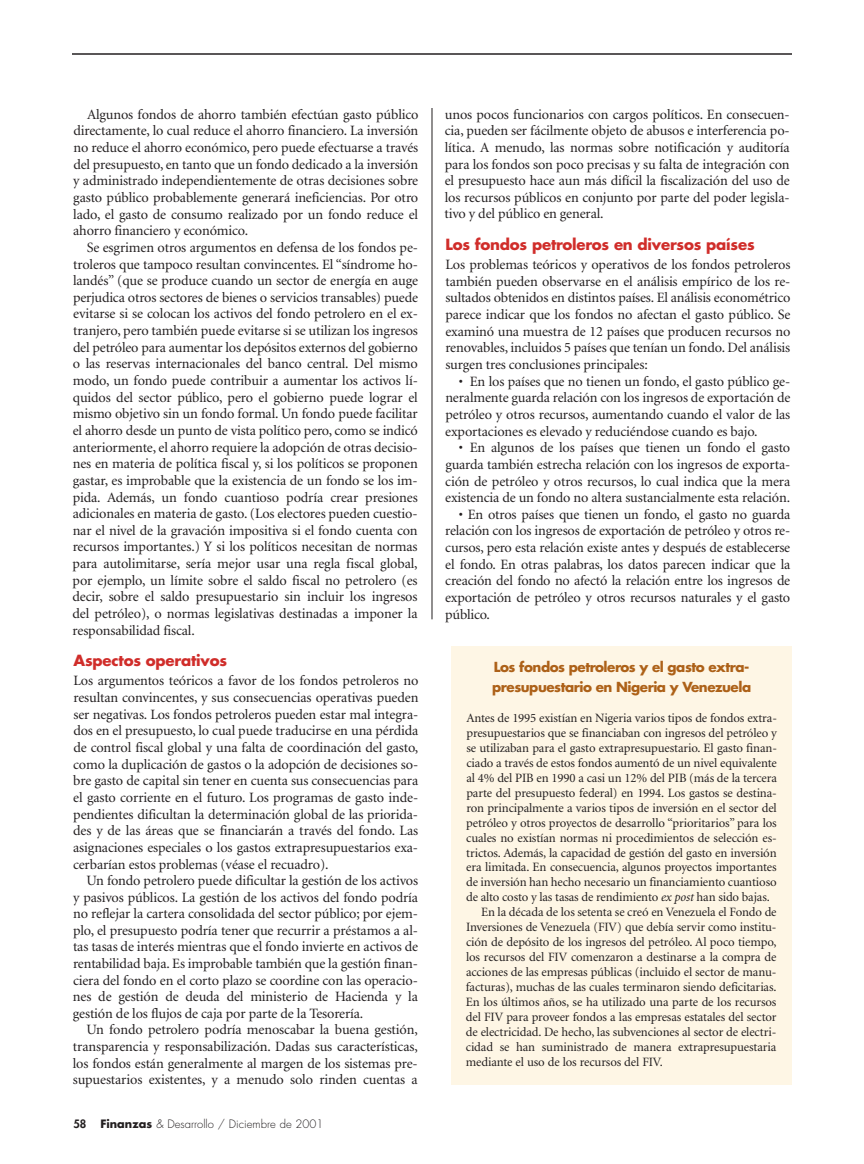
<style>
.page{position:relative;width:864px;height:1164px;background:#fff}
.page>*{position:absolute;margin:0;border:0;box-sizing:border-box;transform-origin:0 0}
.t1{font:700 15px "Futura";letter-spacing:-.015em;color:#d02d2a}
.t2{font:14.25px/16.6px "Minion";letter-spacing:-.01em;color:#231f20;text-align:justify}
.t3{font:700 13.5px/19.5px "Futura";letter-spacing:-.035em;color:#ad6118}
.t4{font:12.75px "Minion";letter-spacing:-.01em;color:#231f20}
.t5{font:300 11.25px "Futura";color:#231f20}
.s1{font-weight:800}
.s2{font-weight:700}
.s3{font-style:italic}
</style>
<div class="page">
<hr style="left:432px;top:108px;width:1px;height:511px;background:#231f20">
<hr style="left:72px;top:53px;width:720px;height:2px;background:#231f20">
<div style="left:451px;top:646px;width:341px;height:439px;background:#fef6e5"></div>
<p class="t2" style="left:73px;top:107px;width:347px;text-indent:14px">Algunos fondos de ahorro también efectúan gasto público directamente, lo cual reduce el ahorro financiero. La inversión no reduce el ahorro económico, pero puede efectuarse a través del presupuesto, en tanto que un fondo dedicado a la inversión y administrado independientemente de otras decisiones sobre gasto público probablemente generará ineficiencias. Por otro lado, el gasto de consumo realizado por un fondo reduce el ahorro financiero y económico.</p>
<p class="t2" style="left:73px;top:240px;width:347px;text-indent:14px">Se esgrimen otros argumentos en defensa de los fondos pe&shy;troleros que tampoco resultan convincentes. El “síndrome ho&shy;landés” (que se produce cuando un sector de energía en auge perjudica otros sectores de bienes o servicios transables) puede evitarse si se colocan los activos del fondo petrolero en el ex&shy;tranjero, pero también puede evitarse si se utilizan los ingresos del petróleo para aumentar los depósitos externos del gobierno o las reservas internacionales del banco central. Del mismo modo, un fondo puede contribuir a aumentar los activos lí&shy;quidos del sector público, pero el gobierno puede lograr el mismo objetivo sin un fondo formal. Un fondo puede facilitar el ahorro desde un punto de vista político pero, como se indicó anteriormente, el ahorro requiere la adopción de otras decisio&shy;nes en materia de política fiscal y, si los políticos se proponen gastar, es improbable que la existencia de un fondo se los im&shy;pida. Además, un fondo cuantioso podría crear presiones adicionales en materia de gasto. (Los electores pueden cuestio&shy;nar el nivel de la gravación impositiva si el fondo cuenta con recursos importantes.) Y si los políticos necesitan de normas para autolimitarse, sería mejor usar una regla fiscal global, por ejemplo, un límite sobre el saldo fiscal no petrolero (es decir, sobre el saldo presupuestario sin incluir los ingresos del petróleo), o normas legislativas destinadas a imponer la responsabilidad fiscal.</p>
<p class="t1" style="left:74px;top:653px;width:155px">Aspectos operativos</p>
<p class="t2" style="left:73px;top:674px;width:347px">Los argumentos teóricos a favor de los fondos petroleros no resultan convincentes, y sus consecuencias operativas pueden ser negativas. Los fondos petroleros pueden estar mal integra&shy;dos en el presupuesto, lo cual puede traducirse en una pérdida de control fiscal global y una falta de coordinación del gasto, como la duplicación de gastos o la adopción de decisiones so&shy;bre gasto de capital sin tener en cuenta sus consecuencias para el gasto corriente en el futuro. Los programas de gasto inde&shy;pendientes dificultan la determinación global de las priorida&shy;des y de las áreas que se financiarán a través del fondo. Las asignaciones especiales o los gastos extrapresupuestarios exa&shy;cerbarían estos problemas (véase el recuadro).</p>
<p class="t2" style="left:73px;top:873px;width:347px;text-indent:14px">Un fondo petrolero puede dificultar la gestión de los activos y pasivos públicos. La gestión de los activos del fondo podría no reflejar la cartera consolidada del sector público; por ejem&shy;plo, el presupuesto podría tener que recurrir a préstamos a al&shy;tas tasas de interés mientras que el fondo invierte en activos de rentabilidad baja. Es improbable también que la gestión finan&shy;ciera del fondo en el corto plazo se coordine con las operacio&shy;nes de gestión de deuda del ministerio de Hacienda y la gestión de los flujos de caja por parte de la Tesorería.</p>
<p class="t2" style="left:73px;top:1023px;width:347px;text-indent:14px">Un fondo petrolero podría menoscabar la buena gestión, transparencia y responsabilización. Dadas sus características, los fondos están generalmente al margen de los sistemas pre&shy;supuestarios existentes, y a menudo solo rinden cuentas a</p>
<p class="t5" style="left:74px;top:1119px;width:252px"><span class="s1">58</span> <span class="s2">Finanzas</span> &amp; Desarrollo / Diciembre de 2001</p>
<p class="t2" style="left:445px;top:107px;width:347px">unos pocos funcionarios con cargos políticos. En consecuen&shy;cia, pueden ser fácilmente objeto de abusos e interferencia po&shy;lítica. A menudo, las normas sobre notificación y auditoría para los fondos son poco precisas y su falta de integración con el presupuesto hace aun más difícil la fiscalización del uso de los recursos públicos en conjunto por parte del poder legisla&shy;tivo y del público en general.</p>
<p class="t1" style="left:446px;top:237px;width:311px">Los fondos petroleros en diversos países</p>
<p class="t2" style="left:445px;top:257px;width:347px">Los problemas teóricos y operativos de los fondos petroleros también pueden observarse en el análisis empírico de los re&shy;sultados obtenidos en distintos países. El análisis econométrico parece indicar que los fondos no afectan el gasto público. Se examinó una muestra de 12 países que producen recursos no renovables, incluidos 5 países que tenían un fondo. Del análisis surgen tres conclusiones principales:</p>
<p class="t2" style="left:445px;top:374px;width:347px;text-indent:14px">• En los países que no tienen un fondo, el gasto público ge&shy;neralmente guarda relación con los ingresos de exportación de petróleo y otros recursos, aumentando cuando el valor de las exportaciones es elevado y reduciéndose cuando es bajo.</p>
<p class="t2" style="left:445px;top:441px;width:347px;text-indent:14px">• En algunos de los países que tienen un fondo el gasto guarda también estrecha relación con los ingresos de exporta&shy;ción de petróleo y otros recursos, lo cual indica que la mera existencia de un fondo no altera sustancialmente esta relación.</p>
<p class="t2" style="left:445px;top:507px;width:347px;text-indent:13px">• En otros países que tienen un fondo, el gasto no guarda relación con los ingresos de exportación de petróleo y otros re&shy;cursos, pero esta relación existe antes y después de establecerse el fondo. En otras palabras, los datos parecen indicar que la creación del fondo no afectó la relación entre los ingresos de exportación de petróleo y otros recursos naturales y el gasto público.</p>
<p class="t3" style="left:492px;top:658px;width:261px">Los fondos petroleros y el gasto extra&shy;presupuestario en Nigeria y Venezuela</p>
<p class="t4" style="left:466px;top:713px;width:312px">Antes de 1995 existían en Nigeria varios tipos de fondos extra-</p>
<p class="t4" style="left:466px;top:727px;width:312px">presupuestarios que se financiaban con ingresos del petróleo y</p>
<p class="t4" style="left:466px;top:742px;width:312px">se utilizaban para el gasto extrapresupuestario. El gasto finan-</p>
<p class="t4" style="left:466px;top:757px;width:312px">ciado a través de estos fondos aumentó de un nivel equivalente</p>
<p class="t4" style="left:466px;top:772px;width:312px">al 4% del PIB en 1990 a casi un 12% del PIB (más de la tercera</p>
<p class="t4" style="left:466px;top:787px;width:312px">parte del presupuesto federal) en 1994. Los gastos se destina-</p>
<p class="t4" style="left:466px;top:802px;width:312px">ron principalmente a varios tipos de inversión en el sector del</p>
<p class="t4" style="left:466px;top:817px;width:312px">petróleo y otros proyectos de desarrollo “prioritarios” para los</p>
<p class="t4" style="left:466px;top:832px;width:312px">cuales no existían normas ni procedimientos de selección es-</p>
<p class="t4" style="left:466px;top:847px;width:312px">trictos. Además, la capacidad de gestión del gasto en inversión</p>
<p class="t4" style="left:466px;top:862px;width:312px">era limitada. En consecuencia, algunos proyectos importantes</p>
<p class="t4" style="left:466px;top:877px;width:312px">de inversión han hecho necesario un financiamiento cuantioso</p>
<p class="t4" style="left:466px;top:892px;width:305px">de alto costo y las tasas de rendimiento <span class="s3">ex post</span> han sido bajas.</p>
<p class="t4" style="left:481px;top:907px;width:297px">En la década de los setenta se creó en Venezuela el Fondo de</p>
<p class="t4" style="left:466px;top:922px;width:312px">Inversiones de Venezuela (FIV) que debía servir como institu-</p>
<p class="t4" style="left:466px;top:937px;width:312px">ción de depósito de los ingresos del petróleo. Al poco tiempo,</p>
<p class="t4" style="left:466px;top:952px;width:312px">los recursos del FIV comenzaron a destinarse a la compra de</p>
<p class="t4" style="left:466px;top:967px;width:312px">acciones de las empresas públicas (incluido el sector de manu-</p>
<p class="t4" style="left:466px;top:982px;width:312px">facturas), muchas de las cuales terminaron siendo deficitarias.</p>
<p class="t4" style="left:466px;top:997px;width:312px">En los últimos años, se ha utilizado una parte de los recursos</p>
<p class="t4" style="left:466px;top:1012px;width:312px">del FIV para proveer fondos a las empresas estatales del sector</p>
<p class="t4" style="left:466px;top:1027px;width:312px">de electricidad. De hecho, las subvenciones al sector de electri-</p>
<p class="t4" style="left:466px;top:1042px;width:312px">cidad se han suministrado de manera extrapresupuestaria</p>
<p class="t4" style="left:466px;top:1057px;width:199px">mediante el uso de los recursos del FIV.</p>
</div>
